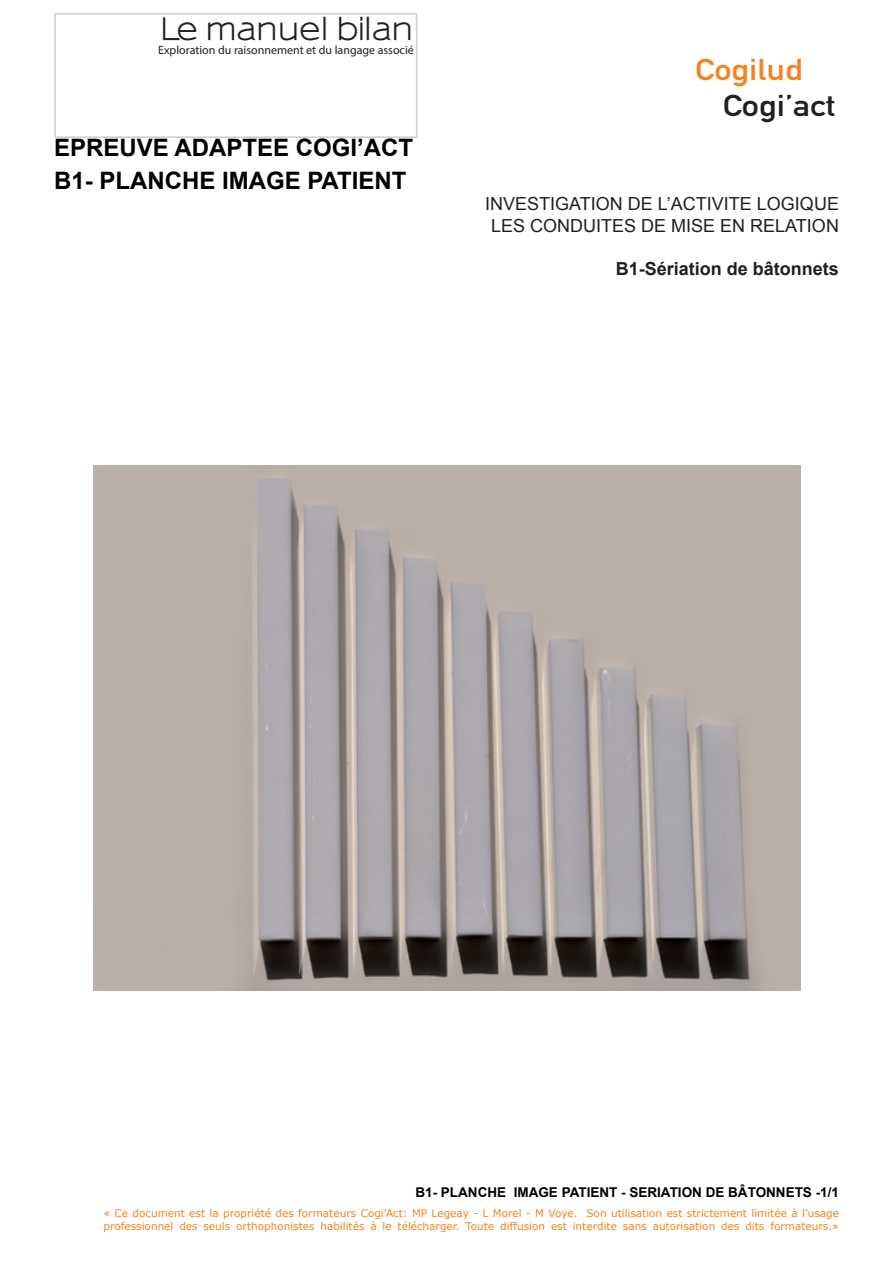
<style>
.page{position:relative;width:893px;height:1263px;background:#fff}
.page>*{position:absolute;margin:0;border:0;box-sizing:border-box;transform-origin:0 0}
.t1{font:700 30px "Sansumi";color:#231f20}
.t2{font:700 29.7px "DIN Alternate";color:#231f20;scale:1.16 1}
.t3{font:700 29.7px "DIN Alternate";color:#f58220;scale:1.16 1}
.t4{font:700 24px "Arial";color:#000}
.t5{font:18px "Arial";color:#231f20}
.t6{font:700 18px "Arial";color:#231f20}
.t7{font:700 13.5px "Arial";color:#000}
.t8{font:12px "Myriad Pro";color:#231f20}
.t9{font:10.5px "Verdana";color:#f58220}
</style>
<div class="page">
<div style="left:54px;top:13px;width:363px;height:125px;border:2px solid #d3cad0"></div>
<img style="left:94px;top:466px;width:706px;height:524px">
<p class="t1" style="left:160px;top:12px;width:255px">Le manuel bilan</p>
<p class="t8" style="left:158px;top:43px;width:257px">Exploration du raisonnement et du langage associé</p>
<p class="t4" style="left:54px;top:131px;width:361px">EPREUVE ADAPTEE COGI’ACT</p>
<p class="t4" style="left:54px;top:164px;width:354px">B1- PLANCHE IMAGE PATIENT</p>
<p class="t3" style="left:695px;top:46px;width:94px">Cogilud</p>
<p class="t2" style="left:723px;top:83px;width:98px">Cogi’act</p>
<p class="t5" style="left:485px;top:192px;width:355px">INVESTIGATION DE L’ACTIVITE LOGIQUE</p>
<p class="t5" style="left:491px;top:214px;width:349px">LES CONDUITES DE MISE EN RELATION</p>
<p class="t6" style="left:616px;top:257px;width:225px">B1-Sériation de bâtonnets</p>
<p class="t7" style="left:415px;top:1184px;width:425px">B1- PLANCHE IMAGE PATIENT - SERIATION DE BÂTONNETS -1/1</p>
<p class="t9" style="left:103px;top:1206px;width:737px">« Ce document est la propriété des formateurs Cogi’Act: MP Legeay - L Morel - M Voye. Son utilisation est strictement limitée à l’usage</p>
<p class="t9" style="left:103px;top:1218px;width:737px">professionnel des seuls orthophonistes habilités à le télécharger. Toute diffusion est interdite sans autorisation des dits formateurs.»</p>
</div>
